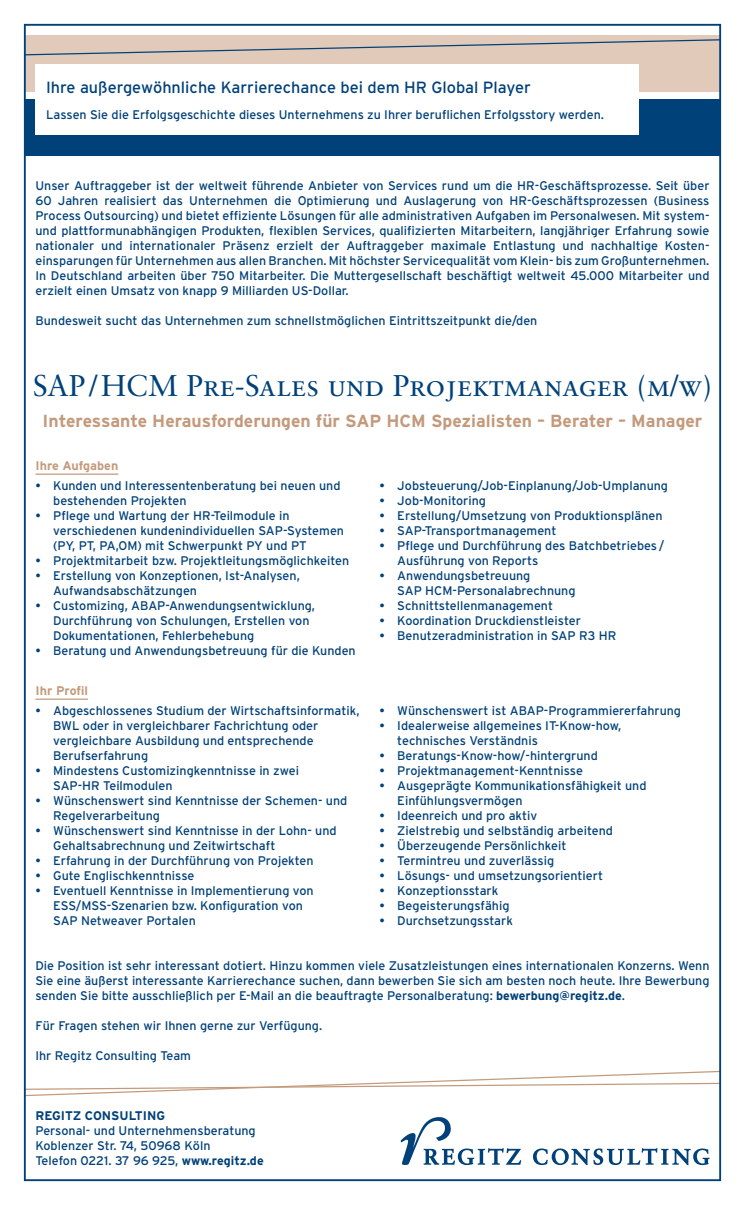
<style>
.page{position:relative;width:745px;height:1205px;background:#fff}
.page>*{position:absolute;margin:0;border:0;box-sizing:border-box;transform-origin:0 0}
.t1{font:30px "Sabon Roman SC";color:#004179}
.t2{font:700 17.5px "Interstate Plus";color:#c49a7c}
.t3{font:16.25px "Interstate Plus";color:#004179}
.t4{font:12.5px/15px "Interstate Plus";color:#004179}
.t5{font:700 12.5px "Interstate Plus";color:#c49a7c}
.t6{font:700 12.5px "Interstate Plus";color:#004179}
.s1{font-weight:700}
</style>
<div class="page">
<div style="left:25px;top:35px;width:694px;height:57px;background:#e1cab9"></div>
<div style="left:25px;top:99px;width:694px;height:57px;background:#004179"></div>
<div style="left:35px;top:64px;width:603px;height:71px;background:#fff"></div>
<hr style="left:35px;top:473px;width:83px;height:2px;background:#c49a7c">
<hr style="left:35px;top:698px;width:53px;height:2px;background:#c49a7c">
<svg style="left:27px;top:39px;width:694px;height:17px"></svg>
<svg style="left:533px;top:1148px;width:176px;height:17px"></svg>
<svg style="left:400px;top:1117px;width:121px;height:48px"></svg>
<svg style="left:27px;top:1070px;width:694px;height:27px"></svg>
<h3 class="t3" style="left:46px;top:78px;width:486px">Ihre außergewöhnliche Karrierechance bei dem HR Global Player</h3>
<p class="t4" style="left:46px;top:107px;width:559px">Lassen Sie die Erfolgsgeschichte dieses Unternehmens zu Ihrer beruflichen Erfolgsstory werden.</p>
<p class="t4" style="left:35px;top:178px;width:675px;text-align:justify">Unser Auftraggeber ist der weltweit führende Anbieter von Services rund um die HR-Geschäftsprozesse. Seit über 60 Jahren realisiert das Unternehmen die Optimierung und Auslagerung von HR-Geschäftsprozessen (Business Process Outsourcing) und bietet effiziente Lösungen für alle administrativen Aufgaben im Personalwesen. Mit system&shy;und plattformunabhängigen Produkten, flexiblen Services, qualifizierten Mitarbeitern, langjähriger Erfahrung sowie nationaler und internationaler Präsenz erzielt der Auftraggeber maximale Entlastung und nachhaltige Kosten&shy;einsparungen für Unternehmen aus allen Branchen. Mit höchster Servicequalität vom Klein- bis zum Großunternehmen.<br>In Deutschland arbeiten über 750 Mitarbeiter. Die Muttergesellschaft beschäftigt weltweit 45.000 Mitarbeiter und erzielt einen Umsatz von knapp 9 Milliarden US-Dollar.</p>
<p class="t4" style="left:35px;top:313px;width:503px">Bundesweit sucht das Unternehmen zum schnellstmöglichen Eintrittszeitpunkt die/den</p>
<h1 class="t1" style="left:33px;top:367px;width:680px">SAP/HCM Pre-Sales und Projektmanager (m/w)</h1>
<h2 class="t2" style="left:43px;top:411px;width:661px">Interessante Herausforderungen für SAP HCM Spezialisten – Berater – Manager</h2>
<p class="t5" style="left:35px;top:459px;width:84px">Ihre Aufgaben</p>
<p class="t4" style="left:53px;top:478px;width:289px;text-indent:-18px">• Kunden und Interessentenberatung bei neuen und bestehenden Projekten</p>
<p class="t4" style="left:53px;top:508px;width:292px;text-indent:-18px">• Pflege und Wartung der HR-Teilmodule in verschiedenen kundenindividuellen SAP-Systemen (PY, PT, PA,OM) mit Schwerpunkt PY und PT</p>
<p class="t4" style="left:35px;top:553px;width:315px">• Projektmitarbeit bzw. Projektleitungsmöglichkeiten</p>
<p class="t4" style="left:53px;top:568px;width:248px;text-indent:-18px">• Erstellung von Konzeptionen, Ist-Analysen,<br>Aufwandsabschätzungen</p>
<p class="t4" style="left:53px;top:598px;width:263px;text-indent:-18px">• Customizing, ABAP-Anwendungsentwicklung,<br>Durchführung von Schulungen, Erstellen von<br>Dokumentationen, Fehlerbehebung</p>
<p class="t4" style="left:35px;top:643px;width:321px">• Beratung und Anwendungsbetreuung für die Kunden</p>
<p class="t4" style="left:379px;top:478px;width:290px">• Jobsteuerung/Job-Einplanung/Job-Umplanung</p>
<p class="t4" style="left:379px;top:493px;width:108px">• Job-Monitoring</p>
<p class="t4" style="left:379px;top:508px;width:284px">• Erstellung/Umsetzung von Produktionsplänen</p>
<p class="t4" style="left:379px;top:523px;width:178px">• SAP-Transportmanagement</p>
<p class="t4" style="left:397px;top:538px;width:268px;text-indent:-18px">• Pflege und Durchführung des Batchbetriebes/<br>Ausführung von Reports</p>
<p class="t4" style="left:397px;top:568px;width:180px;text-indent:-18px">• Anwendungsbetreuung<br>SAP HCM-Personalabrechnung</p>
<p class="t4" style="left:379px;top:598px;width:175px">• Schnittstellenmanagement</p>
<p class="t4" style="left:379px;top:613px;width:203px">• Koordination Druckdienstleister</p>
<p class="t4" style="left:379px;top:628px;width:238px">• Benutzeradministration in SAP R3 HR</p>
<p class="t5" style="left:35px;top:684px;width:54px">Ihr Profil</p>
<p class="t4" style="left:53px;top:703px;width:308px;text-indent:-18px">• Abgeschlossenes Studium der Wirtschaftsinformatik, BWL oder in vergleichbarer Fachrichtung oder vergleichbare Ausbildung und entsprechende Berufserfahrung</p>
<p class="t4" style="left:53px;top:763px;width:247px;text-indent:-18px">• Mindestens Customizingkenntnisse in zwei<br>SAP-HR Teilmodulen</p>
<p class="t4" style="left:53px;top:793px;width:295px;text-indent:-18px">• Wünschenswert sind Kenntnisse der Schemen- und<br>Regelverarbeitung</p>
<p class="t4" style="left:53px;top:823px;width:285px;text-indent:-18px">• Wünschenswert sind Kenntnisse in der Lohn- und<br>Gehaltsabrechnung und Zeitwirtschaft</p>
<p class="t4" style="left:35px;top:853px;width:279px">• Erfahrung in der Durchführung von Projekten</p>
<p class="t4" style="left:35px;top:868px;width:160px">• Gute Englischkenntnisse</p>
<p class="t4" style="left:53px;top:883px;width:262px;text-indent:-18px">• Eventuell Kenntnisse in Implementierung von<br>ESS/MSS-Szenarien bzw. Konfiguration von<br>SAP Netweaver Portalen</p>
<p class="t4" style="left:379px;top:703px;width:303px">• Wünschenswert ist ABAP-Programmiererfahrung</p>
<p class="t4" style="left:397px;top:718px;width:225px;text-indent:-18px">• Idealerweise allgemeines IT-Know-how, technisches Verständnis</p>
<p class="t4" style="left:379px;top:748px;width:220px">• Beratungs-Know-how/-hintergrund</p>
<p class="t4" style="left:379px;top:763px;width:205px">• Projektmanagement-Kenntnisse</p>
<p class="t4" style="left:397px;top:778px;width:250px;text-indent:-18px">• Ausgeprägte Kommunikationsfähigkeit und<br>Einfühlungsvermögen</p>
<p class="t4" style="left:379px;top:808px;width:159px">• Ideenreich und pro aktiv</p>
<p class="t4" style="left:379px;top:823px;width:235px">• Zielstrebig und selbständig arbeitend</p>
<p class="t4" style="left:379px;top:838px;width:188px">• Überzeugende Persönlichkeit</p>
<p class="t4" style="left:379px;top:853px;width:176px">• Termintreu und zuverlässig</p>
<p class="t4" style="left:379px;top:868px;width:225px">• Lösungs- und umsetzungsorientiert</p>
<p class="t4" style="left:379px;top:883px;width:120px">• Konzeptionsstark</p>
<p class="t4" style="left:379px;top:898px;width:131px">• Begeisterungsfähig</p>
<p class="t4" style="left:379px;top:913px;width:135px">• Durchsetzungsstark</p>
<p class="t4" style="left:35px;top:958px;width:675px;text-align:justify">Die Position ist sehr interessant dotiert. Hinzu kommen viele Zusatzleistungen eines internationalen Konzerns. Wenn Sie eine äußerst interessante Karrierechance suchen, dann bewerben Sie sich am besten noch heute. Ihre Bewerbung senden Sie bitte ausschließlich per E-Mail an die beauftragte Personalberatung: <span class="s1">bewerbung@regitz.de</span>.</p>
<p class="t4" style="left:35px;top:1018px;width:288px">Für Fragen stehen wir Ihnen gerne zur Verfügung.</p>
<p class="t4" style="left:35px;top:1048px;width:157px">Ihr Regitz Consulting Team</p>
<p class="t6" style="left:35px;top:1108px;width:131px">REGITZ CONSULTING</p>
<p class="t4" style="left:35px;top:1123px;width:229px">Personal- und Unternehmensberatung<br>Koblenzer Str. 74, 50968 Köln<br>Telefon 0221. 37 96 925, <span class="s1">www.regitz.de</span></p>
</div>
